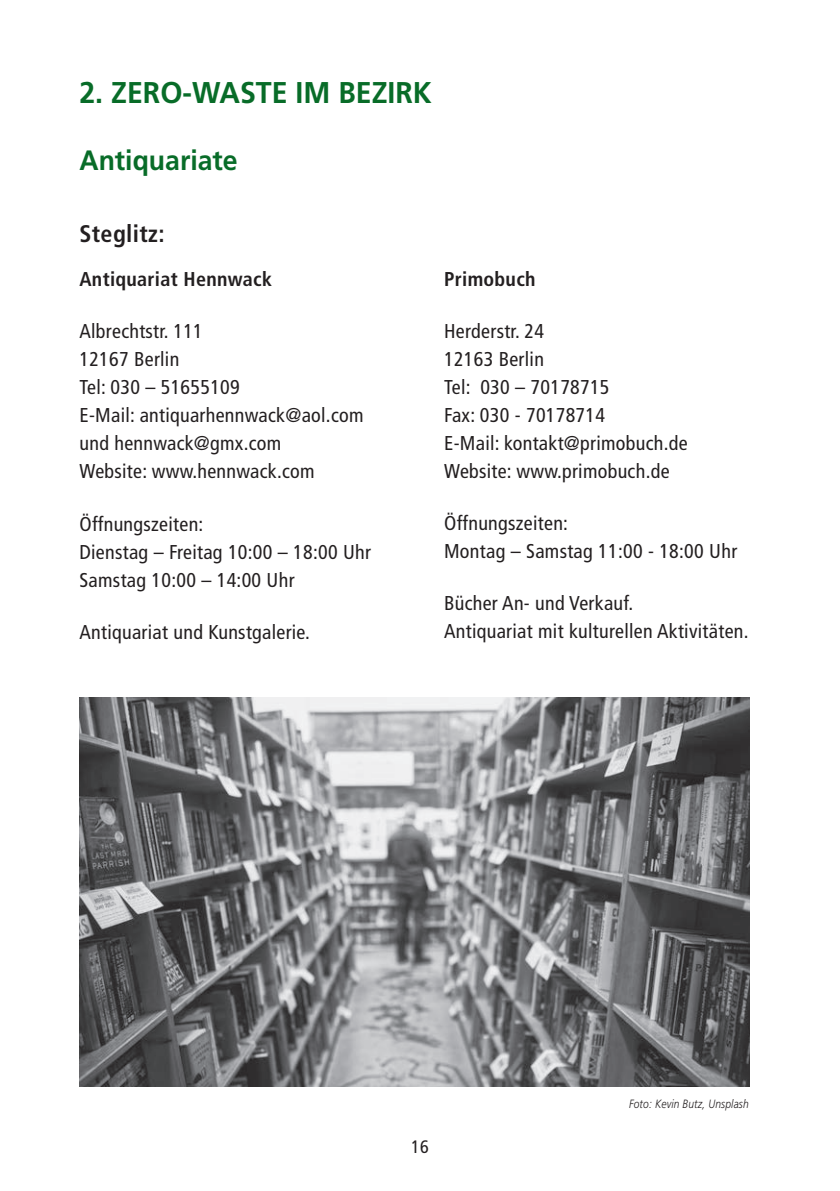
<style>
.page{position:relative;width:840px;height:1191px;background:#fff}
.page>*{position:absolute;margin:0;border:0;box-sizing:border-box;transform-origin:0 0}
.t1{font:700 30px "Frutiger";color:#086c28;scale:.95 1}
.t2{font:700 28px "Frutiger";color:#086c28;scale:.95 1}
.t3{font:700 condensed 24px "Frutiger";letter-spacing:.015em;color:#231f20}
.t4{font:condensed 20px/28px "Frutiger";letter-spacing:.015em;color:#231f20}
.t5{font:700 condensed 20px "Frutiger";letter-spacing:.015em;color:#231f20}
.t6{font:condensed 18px "Frutiger";color:#231f20}
.t7{font:italic 300 12px "Frutiger";letter-spacing:.015em;color:#231f20;scale:.85 1}
</style>
<div class="page">
<img style="left:79px;top:697px;width:669px;height:390px">
<h1 class="t1" style="left:79px;top:75px;width:372px">2. ZERO-WASTE IM BEZIRK</h1>
<h2 class="t2" style="left:79px;top:144px;width:168px">Antiquariate</h2>
<p class="t3" style="left:79px;top:220px;width:87px">Steglitz:</p>
<p class="t5" style="left:79px;top:268px;width:194px">Antiquariat Hennwack</p>
<p class="t4" style="left:79px;top:318px;width:285px">Albrechtstr. 111<br>12167 Berlin<br>Tel: 030 – 51655109<br>E-Mail: antiquarhennwack@aol.com und hennwack@gmx.com<br>Website: www.hennwack.com</p>
<p class="t4" style="left:79px;top:510px;width:293px">Öffnungszeiten:<br>Dienstag – Freitag 10:00 – 18:00 Uhr<br>Samstag 10:00 – 14:00 Uhr</p>
<p class="t4" style="left:79px;top:618px;width:232px">Antiquariat und Kunstgalerie.</p>
<p class="t5" style="left:444px;top:267px;width:93px">Primobuch</p>
<p class="t4" style="left:444px;top:317px;width:245px">Herderstr. 24<br>12163 Berlin<br>Tel: 030 – 70178715<br>Fax: 030 - 70178714<br>E-Mail: kontakt@primobuch.de<br>Website: www.primobuch.de</p>
<p class="t4" style="left:444px;top:509px;width:294px">Öffnungszeiten:<br>Montag – Samstag 11:00 - 18:00 Uhr</p>
<p class="t4" style="left:444px;top:589px;width:306px">Bücher An- und Verkauf.<br>Antiquariat mit kulturellen Aktivitäten.</p>
<p class="t6" style="left:411px;top:1136px;width:19px">16</p>
<p class="t7" style="left:628px;top:1096px;width:142px">Foto: Kevin Butz, Unsplash</p>
</div>
